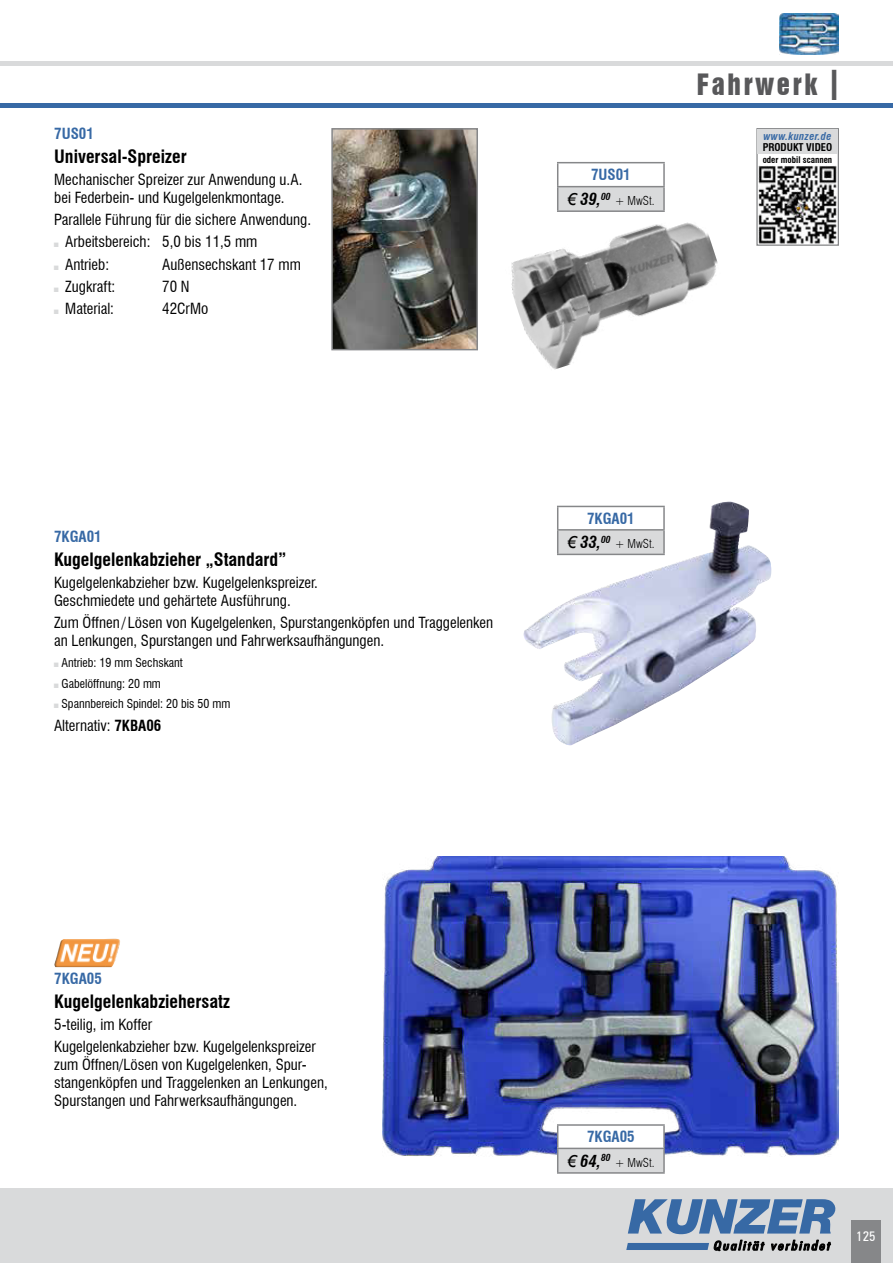
<style>
.page{position:relative;width:893px;height:1263px;background:#fff}
.page>*{position:absolute;margin:0;border:0;box-sizing:border-box;transform-origin:0 0}
.t1{font:27px "Swiss 921 BT Regular A";letter-spacing:.1em;color:#58585a}
.t2{font:700 condensed 18px "Swiss 721 BT";color:#000}
.t3{font:italic 700 condensed 16.5px "Swiss 721 BT";color:#000}
.t4{font:condensed 15px/18px "Swiss 721 BT";color:#000}
.t5{font:700 condensed 15px "Swiss 721 BT";color:#3769a5}
.t6{font:condensed 13.5px "Zurich BT";color:#fff}
.t7{font:condensed 12px/20.7px "Swiss 721 BT";color:#000}
.t8{font:300 condensed 12px "Swiss 721 BT";color:#000}
.t9{font:italic 700 condensed 10.5px "Swiss 721 BT";letter-spacing:.04em;color:#3769a5}
.t10{font:700 condensed 10.5px "Swiss 721 BT";color:#000}
.t11{font:700 condensed 9px "Swiss 721 BT";color:#000}
.s1{font-family:"Arial";font-weight:400;font-stretch:normal}
.s2{font-family:"Avant Garde IT Cby BT";font-weight:500;font-size:42px}
.s3{font-weight:700}
</style>
<div class="page">
<hr style="left:0;top:62px;width:893px;height:4px;background:#d9dadb">
<hr style="left:0;top:103px;width:893px;height:4px;background:#3769a5">
<div style="left:0;top:1188px;width:893px;height:75px;background:#d9dadb"></div>
<div style="left:851px;top:1220px;width:30px;height:43px;background:#868789"></div>
<svg style="left:628px;top:1199px;width:208px;height:35px"></svg>
<svg style="left:626px;top:1240px;width:205px;height:11px"></svg>
<img style="left:524px;top:502px;width:232px;height:243px">
<div style="left:558px;top:506px;width:106px;height:24px;background:#fff"></div>
<div style="left:558px;top:530px;width:106px;height:24px;background:#d9dadb"></div>
<hr style="left:557px;top:506px;width:108px;height:1px;background:#868789">
<hr style="left:663px;top:507px;width:2px;height:22px;background:#868789">
<hr style="left:557px;top:529px;width:108px;height:2px;background:#868789">
<svg style="left:557px;top:507px;width:1px;height:47px"></svg>
<hr style="left:663px;top:531px;width:2px;height:23px;background:#868789">
<hr style="left:557px;top:554px;width:108px;height:1px;background:#868789">
<img style="left:779px;top:14px;width:60px;height:40px">
<img style="left:511px;top:222px;width:207px;height:148px">
<img style="left:333px;top:130px;width:143px;height:218px">
<div style="left:331px;top:128px;width:147px;height:222px;border:1px solid #868789"></div>
<div style="left:558px;top:187px;width:106px;height:24px;background:#d9dadb"></div>
<hr style="left:557px;top:162px;width:108px;height:1px;background:#868789">
<hr style="left:663px;top:163px;width:2px;height:23px;background:#868789">
<hr style="left:557px;top:186px;width:108px;height:1px;background:#868789">
<svg style="left:557px;top:163px;width:1px;height:47px"></svg>
<hr style="left:663px;top:187px;width:2px;height:23px;background:#868789">
<hr style="left:557px;top:210px;width:108px;height:2px;background:#868789">
<div style="left:756px;top:128px;width:83px;height:118px;background:#fff;border:1px solid #868789"></div>
<div style="left:758px;top:129px;width:80px;height:25px;background:#d9dadb"></div>
<img style="left:759px;top:166px;width:77px;height:77px">
<img style="left:54px;top:939px;width:66px;height:28px">
<img style="left:383px;top:857px;width:456px;height:299px">
<div style="left:558px;top:1125px;width:106px;height:23px;background:#fff"></div>
<div style="left:558px;top:1148px;width:106px;height:25px;background:#d9dadb"></div>
<hr style="left:557px;top:1124px;width:108px;height:2px;background:#868789">
<hr style="left:663px;top:1126px;width:2px;height:22px;background:#868789">
<hr style="left:557px;top:1148px;width:108px;height:1px;background:#868789">
<svg style="left:557px;top:1126px;width:1px;height:46px"></svg>
<hr style="left:663px;top:1149px;width:2px;height:23px;background:#868789">
<hr style="left:557px;top:1172px;width:108px;height:2px;background:#868789">
<p class="t5" style="left:54px;top:127px;width:41px">7US01</p>
<p class="t2" style="left:54px;top:149px;width:134px">Universal-Spreizer</p>
<p class="t4" style="left:54px;top:172px;width:250px">Mechanischer Spreizer zur Anwendung u.A. bei Federbein- und Kugelgelenkmontage.</p>
<p class="t4" style="left:65px;top:210px;width:247px;line-height:22.2px;text-indent:-11px">Parallele Führung für die sichere Anwendung.<br>Arbeitsbereich: 5,0 bis 11,5 mm<br>Antrieb:</p>
<p class="t4" style="left:162px;top:257px;width:140px">Außensechskant 17 mm</p>
<p class="t4" style="left:65px;top:279px;width:52px">Zugkraft:</p>
<p class="t4" style="left:162px;top:279px;width:29px">70 N</p>
<p class="t4" style="left:65px;top:301px;width:50px">Material:</p>
<p class="t4" style="left:162px;top:301px;width:48px">42CrMo</p>
<p class="t5" style="left:591px;top:168px;width:41px">7US01</p>
<p class="t3" style="left:567px;top:192px;width:45px"><span class="s1">€</span> 39,<sup>00</sup></p>
<p class="t8" style="left:615px;top:196px;width:41px">+ MwSt.</p>
<h1 class="t1" style="left:697px;top:73px;width:144px">Fahrwerk <span class="s2">I</span></h1>
<p class="t9" style="left:763px;top:132px;width:70px">www.kunzer.de</p>
<p class="t10" style="left:763px;top:143px;width:71px">PRODUKT VIDEO</p>
<p class="t11" style="left:763px;top:156px;width:71px">oder mobil scannen</p>
<p class="t5" style="left:54px;top:530px;width:49px">7KGA01</p>
<p class="t2" style="left:54px;top:552px;width:234px">Kugelgelenkabzieher „Standard”</p>
<p class="t4" style="left:54px;top:575px;width:265px">Kugelgelenkabzieher bzw. Kugelgelenkspreizer.<br>Geschmiedete und gehärtete Ausführung.</p>
<p class="t4" style="left:54px;top:615px;width:441px">Zum Öffnen / Lösen von Kugelgelenken, Spurstangenköpfen und Traggelenken an Lenkungen, Spurstangen und Fahrwerksaufhängungen.</p>
<p class="t7" style="left:62px;top:653px;width:170px">Antrieb: 19 mm Sechskant<br>Gabelöffnung: 20 mm<br>Spannbereich Spindel: 20 bis 50 mm</p>
<p class="t4" style="left:54px;top:717px;width:109px">Alternativ: <span class="s3">7KBA06</span></p>
<p class="t5" style="left:587px;top:512px;width:49px">7KGA01</p>
<p class="t3" style="left:567px;top:536px;width:45px"><span class="s1">€</span> 33,<sup>00</sup></p>
<p class="t8" style="left:615px;top:539px;width:41px">+ MwSt.</p>
<p class="t5" style="left:54px;top:972px;width:49px">7KGA05</p>
<p class="t2" style="left:54px;top:994px;width:177px">Kugelgelenkabziehersatz</p>
<p class="t4" style="left:54px;top:1015px;width:263px;line-height:22.2px">5-teilig, im Koffer<br>Kugelgelenkabzieher bzw. Kugelgelenkspreizer</p>
<p class="t4" style="left:54px;top:1057px;width:275px">zum Öffnen/Lösen von Kugelgelenken, Spur&shy;stangenköpfen und Traggelenken an Lenkungen,<br>Spurstangen und Fahrwerksaufhängungen.</p>
<p class="t5" style="left:587px;top:1131px;width:49px">7KGA05</p>
<p class="t3" style="left:567px;top:1154px;width:45px"><span class="s1">€</span> 64,<sup>80</sup></p>
<p class="t8" style="left:615px;top:1158px;width:41px">+ MwSt.</p>
<p class="t6" style="left:856px;top:1229px;width:21px">125</p>
</div>
